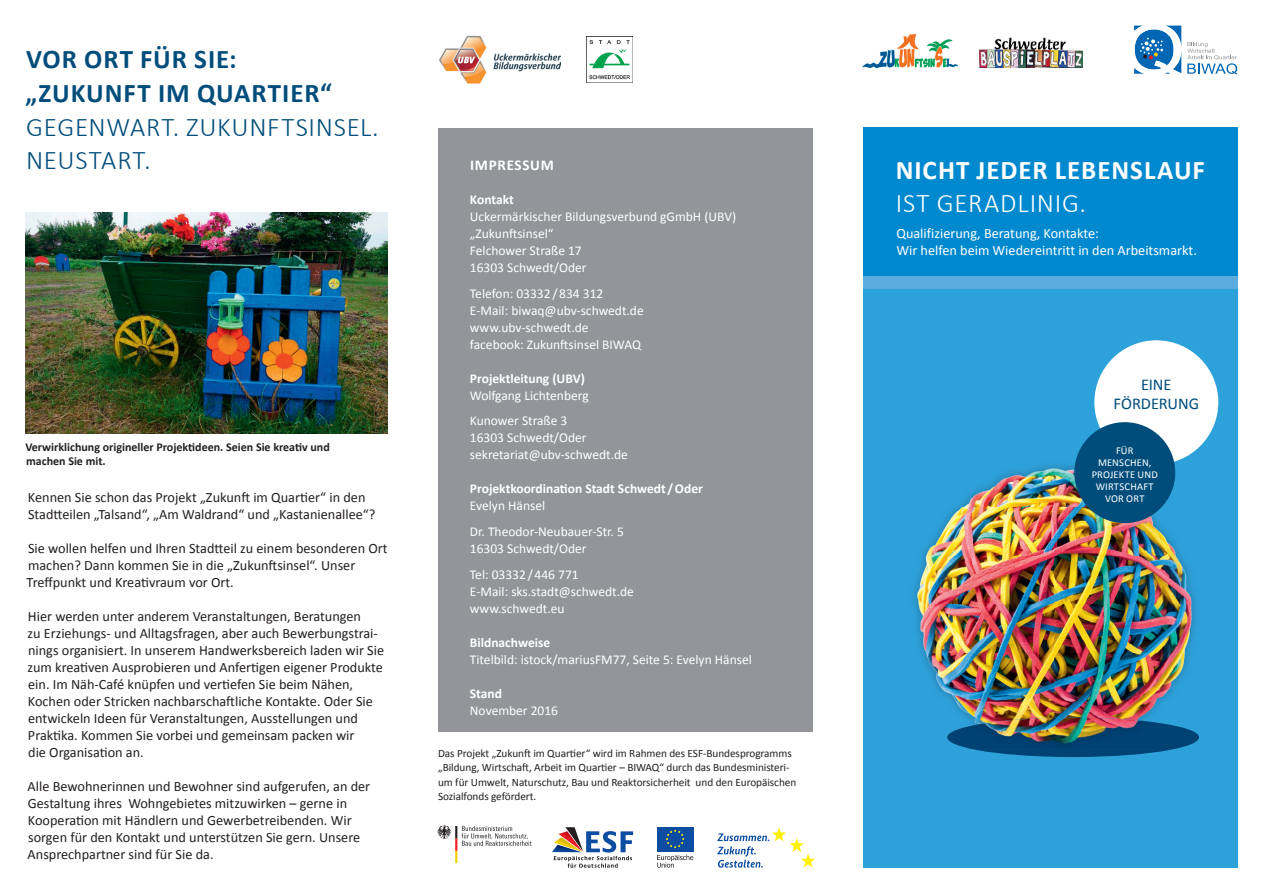
<style>
.page{position:relative;width:1262px;height:893px;background:#fff}
.page>*{position:absolute;margin:0;border:0;box-sizing:border-box;transform-origin:0 0}
.t1{font:300 27px/33px "Calibri";letter-spacing:.025em;color:#004d7b}
.t2{font:700 27px/34px "Calibri";letter-spacing:.035em;color:#004d7b}
.t3{font:700 27px "Calibri";letter-spacing:.035em;color:#fff}
.t4{font:300 27px "Calibri";letter-spacing:.03em;color:#fff}
.t5{font:16.5px/18.9px "Calibri";letter-spacing:-.005em;color:#004d7b;text-align:center}
.t6{font:700 15px "Calibri";letter-spacing:.05em;color:#fff}
.t7{font:14.25px/17px "Calibri";color:#231f20}
.t8{font:14.25px/17px "Calibri";color:#fff}
.t9{font:13.5px/17px "Calibri";color:#fff}
.t10{font:700 13.5px "Calibri";color:#fff}
.t11{font:700 12px/14.2px "Calibri";color:#231f20}
.t12{font:11.25px/14.2px "Calibri";letter-spacing:-.005em;color:#231f20}
.t13{font:10.5px/12px "Calibri";letter-spacing:.015em;color:#fff;text-align:center}
</style>
<div class="page">
<div style="left:863px;top:289px;width:374px;height:578px;background:#2ca1da"></div>
<svg style="left:977px;top:750px;width:192px;height:7px"></svg>
<img style="left:914px;top:460px;width:281px;height:257px">
<img style="left:947px;top:717px;width:252px;height:33px">
<div style="left:863px;top:128px;width:374px;height:161px;background:#0089cf"></div>
<div style="left:863px;top:276px;width:374px;height:13px;background:#5babdf"></div>
<svg style="left:1134px;top:26px;width:47px;height:48px"></svg>
<svg style="left:1187px;top:42px;width:50px;height:32px"></svg>
<div style="left:1094px;top:340px;width:124px;height:124px;background:#fff;border-radius:50%"></div>
<div style="left:1074px;top:422px;width:101px;height:101px;background:#004d7b;border-radius:50%"></div>
<div style="left:438px;top:128px;width:374px;height:603px;background:#939598"></div>
<svg style="left:437px;top:825px;width:95px;height:38px"></svg>
<svg style="left:657px;top:855px;width:36px;height:12px"></svg>
<div style="left:657px;top:827px;width:36px;height:24px;background:#0d4da1"></div>
<svg style="left:666px;top:829px;width:18px;height:19px"></svg>
<svg style="left:552px;top:827px;width:81px;height:41px"></svg>
<svg style="left:717px;top:827px;width:98px;height:40px"></svg>
<img style="left:26px;top:213px;width:361px;height:221px">
<img style="left:863px;top:35px;width:94px;height:32px">
<img style="left:979px;top:37px;width:103px;height:30px">
<img style="left:439px;top:35px;width:122px;height:49px">
<img style="left:586px;top:37px;width:46px;height:46px">
<h1 class="t2" style="left:26px;top:41px;width:308px">VOR ORT FÜR SIE: „ZUKUNFT IM QUARTIER“</h1>
<h1 class="t1" style="left:26px;top:110px;width:354px">GEGENWART. ZUKUNFTSINSEL.<br>NEUSTART.</h1>
<p class="t11" style="left:25px;top:439px;width:306px">Verwirklichung origineller Projektideen. Seien Sie kreativ und machen Sie mit.</p>
<p class="t7" style="left:28px;top:488px;width:349px">Kennen Sie schon das Projekt „Zukunft im Quartier“ in den<br>Stadtteilen „Talsand“, „Am Waldrand“ und „Kastanienallee“?</p>
<p class="t7" style="left:27px;top:539px;width:362px">Sie wollen helfen und Ihren Stadtteil zu einem besonderen Ort machen? Dann kommen Sie in die „Zukunftsinsel“. Unser<br>Treffpunkt und Kreativraum vor Ort.</p>
<p class="t7" style="left:28px;top:607px;width:358px">Hier werden unter anderem Veranstaltungen, Beratungen<br>zu Erziehungs- und Alltagsfragen, aber auch Bewerbungstrai&shy;nings organisiert. In unserem Handwerksbereich laden wir Sie zum kreativen Ausprobieren und Anfertigen eigener Produkte ein. Im Näh-Café knüpfen und vertiefen Sie beim Nähen, Kochen oder Stricken nachbarschaftliche Kontakte. Oder Sie entwickeln Ideen für Veranstaltungen, Ausstellungen und Praktika. Kommen Sie vorbei und gemeinsam packen wir<br>die Organisation an.</p>
<p class="t7" style="left:28px;top:777px;width:344px">Alle Bewohnerinnen und Bewohner sind aufgerufen, an der Gestaltung ihres Wohngebietes mitzuwirken – gerne in Kooperation mit Händlern und Gewerbetreibenden. Wir sorgen für den Kontakt und unterstützen Sie gern. Unsere Ansprechpartner sind für Sie da.</p>
<p class="t6" style="left:470px;top:156px;width:85px">IMPRESSUM</p>
<p class="t10" style="left:470px;top:191px;width:45px">Kontakt</p>
<p class="t9" style="left:470px;top:208px;width:268px">Uckermärkischer Bildungsverbund gGmbH (UBV) „Zukunftsinsel“<br>Felchower Straße 17<br>16303 Schwedt/Oder</p>
<p class="t9" style="left:470px;top:284px;width:175px">Telefon: 03332 / 834 312<br>E-Mail: biwaq@ubv-schwedt.de www.ubv-schwedt.de facebook: Zukunftsinsel BIWAQ</p>
<p class="t10" style="left:470px;top:370px;width:117px">Projektleitung (UBV)</p>
<p class="t9" style="left:470px;top:382px;width:120px;line-height:25.5px">Wolfgang Lichtenberg<br>Kunower Straße 3</p>
<p class="t9" style="left:470px;top:429px;width:159px">16303 Schwedt/Oder sekretariat@ubv-schwedt.de</p>
<p class="t10" style="left:470px;top:480px;width:235px">Projektkoordination Stadt Schwedt / Oder</p>
<p class="t9" style="left:470px;top:492px;width:155px;line-height:25.5px">Evelyn Hänsel<br>Dr. Theodor-Neubauer-Str. 5</p>
<p class="t9" style="left:470px;top:535px;width:118px;line-height:25.5px">16303 Schwedt/Oder<br>Tel: 03332 / 446 771</p>
<p class="t9" style="left:470px;top:582px;width:166px">E-Mail: sks.stadt@schwedt.de www.schwedt.eu</p>
<p class="t10" style="left:470px;top:634px;width:82px">Bildnachweise</p>
<p class="t9" style="left:470px;top:650px;width:284px">Titelbild: istock/mariusFM77, Seite 5: Evelyn Hänsel</p>
<p class="t10" style="left:470px;top:685px;width:34px">Stand</p>
<p class="t9" style="left:470px;top:701px;width:90px">November 2016</p>
<p class="t12" style="left:438px;top:746px;width:360px">Das Projekt „Zukunft im Quartier“ wird im Rahmen des ESF-Bundesprogramms „Bildung, Wirtschaft, Arbeit im Quartier – BIWAQ“ durch das Bundesministeri&shy;um für Umwelt, Naturschutz, Bau und Reaktorsicherheit und den Europäischen Sozialfonds gefördert.</p>
<h1 class="t3" style="left:896px;top:153px;width:311px">NICHT JEDER LEBENSLAUF</h1>
<h1 class="t4" style="left:896px;top:186px;width:192px">IST GERADLINIG.</h1>
<p class="t8" style="left:896px;top:224px;width:302px">Qualifizierung, Beratung, Kontakte:<br>Wir helfen beim Wiedereintritt in den Arbeitsmarkt.</p>
<p class="t5" style="left:1114px;top:374px;width:87px">EINE<br>FÖRDERUNG</p>
<p class="t13" style="left:1092px;top:444px;width:68px">FÜR<br>MENSCHEN,<br>PROJEKTE UND<br>WIRTSCHAFT<br>VOR ORT</p>
</div>
